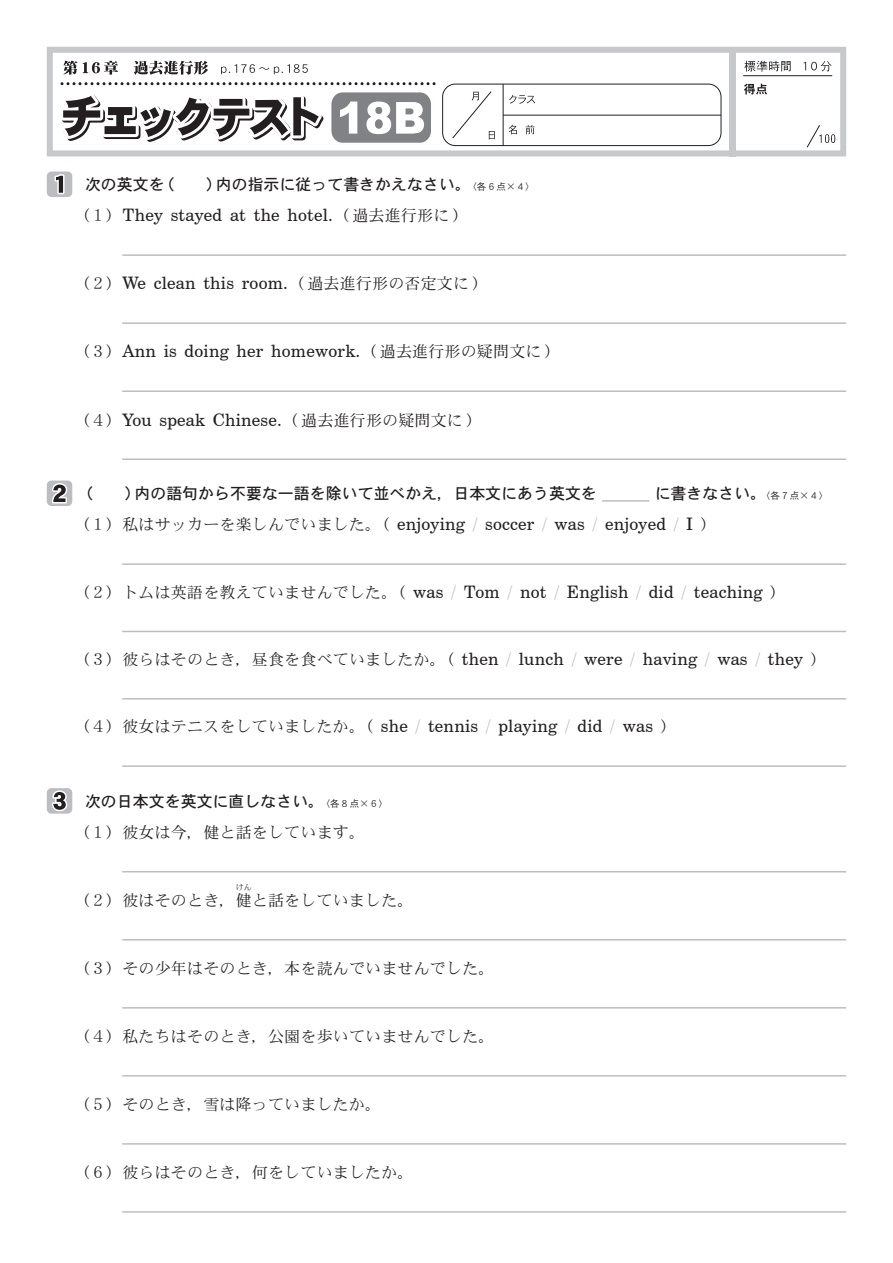
<style>
.page{position:relative;width:893px;height:1263px;background:#fff}
.page>*{position:absolute;margin:0;border:0;box-sizing:border-box;transform-origin:0 0}
.t1{font:17.25px "Century Schoolbook BT";letter-spacing:.015em;color:#231f20}
.t2{font:15.9px "DFHS Mincho Std W3";letter-spacing:.015em;color:#231f20}
.t3{font:15.9px "DFHS Gothic Std W5";color:#231f20}
.t4{font:9.6px "DFHS Gothic Std W3";color:#231f20}
.t5{font:7.95px "DFHS Mincho Std W3";color:#231f20}
.s1{font-family:"DFHS Gothic Std W3";font-size:9.6px}
.s2{font-family:"DFHS Mincho Std W3";font-size:15.9px}
.s3{color:#bcbdc0}
</style>
<div class="page">
<hr style="left:122px;top:871px;width:724px;height:1px;background:#bcbdc0">
<hr style="left:122px;top:939px;width:724px;height:1px;background:#bcbdc0">
<hr style="left:122px;top:1007px;width:724px;height:1px;background:#bcbdc0">
<hr style="left:122px;top:1075px;width:724px;height:1px;background:#bcbdc0">
<hr style="left:122px;top:1143px;width:724px;height:2px;background:#bcbdc0">
<hr style="left:122px;top:1211px;width:724px;height:2px;background:#bcbdc0">
<hr style="left:122px;top:254px;width:724px;height:2px;background:#bcbdc0">
<hr style="left:122px;top:322px;width:724px;height:2px;background:#bcbdc0">
<hr style="left:122px;top:390px;width:724px;height:2px;background:#bcbdc0">
<hr style="left:122px;top:458px;width:724px;height:2px;background:#bcbdc0">
<hr style="left:122px;top:563px;width:724px;height:2px;background:#bcbdc0">
<hr style="left:122px;top:631px;width:724px;height:1px;background:#bcbdc0">
<hr style="left:122px;top:698px;width:724px;height:1px;background:#bcbdc0">
<hr style="left:122px;top:765px;width:724px;height:2px;background:#bcbdc0">
<svg style="left:47px;top:47px;width:799px;height:109px"></svg>
<hr style="left:743px;top:75px;width:89px;height:1px;background:#231f20">
<div style="left:442px;top:84px;width:279px;height:62px;border:1px solid #231f20;border-radius:13px"></div>
<hr style="left:503px;top:84px;width:1px;height:62px;background:#231f20">
<svg style="left:452px;top:91px;width:43px;height:48px"></svg>
<hr style="left:503px;top:115px;width:218px;height:1px;background:#231f20">
<svg style="left:50px;top:82px;width:386px;height:66px"></svg>
<svg style="left:221px;top:64px;width:87px;height:10px"></svg>
<svg style="left:63px;top:61px;width:14px;height:14px"></svg>
<svg style="left:83px;top:61px;width:35px;height:14px"></svg>
<svg style="left:134px;top:61px;width:74px;height:14px"></svg>
<div style="left:47px;top:788px;width:25px;height:26px;background:#bcbdc0;border-radius:5px"></div>
<svg style="left:50px;top:788px;width:19px;height:24px"></svg>
<div style="left:47px;top:480px;width:25px;height:26px;background:#bcbdc0;border-radius:5px"></div>
<svg style="left:51px;top:483px;width:17px;height:21px"></svg>
<hr style="left:602px;top:500px;width:47px;height:2px;background:#bcbdc0">
<div style="left:47px;top:171px;width:25px;height:26px;background:#bcbdc0;border-radius:5px"></div>
<svg style="left:54px;top:174px;width:11px;height:21px"></svg>
<p class="t3" style="left:85px;top:176px;width:452px">次の英文を（　　）内の指示に従って書きかえなさい。<span class="s1">〈各６点×４〉</span></p>
<p class="t1" style="left:74px;top:205px;width:396px"><span class="s2">（１）</span>They stayed at the hotel.<span class="s2">（過去進行形に）</span></p>
<p class="t1" style="left:74px;top:273px;width:416px"><span class="s2">（２）</span>We clean this room.<span class="s2">（過去進行形の否定文に）</span></p>
<p class="t1" style="left:74px;top:341px;width:488px"><span class="s2">（３）</span>Ann is doing her homework.<span class="s2">（過去進行形の疑問文に）</span></p>
<p class="t1" style="left:74px;top:409px;width:410px"><span class="s2">（４）</span>You speak Chinese.<span class="s2">（過去進行形の疑問文に）</span></p>
<p class="t3" style="left:77px;top:485px;width:521px">（　　）内の語句から不要な一語を除いて並べかえ，日本文にあう英文を</p>
<p class="t3" style="left:655px;top:485px;width:175px">に書きなさい。<span class="s1">〈各７点×４〉</span></p>
<p class="t1" style="left:74px;top:514px;width:644px"><span class="s2">（１）私はサッカーを楽しんでいました。（</span> enjoying <span class="s3">/</span> soccer <span class="s3">/</span> was <span class="s3">/</span> enjoyed <span class="s3">/</span> I <span class="s2">）</span></p>
<p class="t1" style="left:74px;top:581px;width:714px"><span class="s2">（２）トムは英語を教えていませんでした。（</span> was <span class="s3">/</span> Tom <span class="s3">/</span> not <span class="s3">/</span> English <span class="s3">/</span> did <span class="s3">/</span> teaching <span class="s2">）</span></p>
<p class="t1" style="left:74px;top:648px;width:754px"><span class="s2">（３）彼らはそのとき，昼食を食べていましたか。（</span> then <span class="s3">/</span> lunch <span class="s3">/</span> were <span class="s3">/</span> having <span class="s3">/</span> was <span class="s3">/</span> they <span class="s2">）</span></p>
<p class="t1" style="left:74px;top:716px;width:604px"><span class="s2">（４）彼女はテニスをしていましたか。（</span> she <span class="s3">/</span> tennis <span class="s3">/</span> playing <span class="s3">/</span> did <span class="s3">/</span> was <span class="s2">）</span></p>
<p class="t3" style="left:85px;top:792px;width:241px">次の日本文を英文に直しなさい。</p>
<p class="t4" style="left:320px;top:798px;width:69px">〈各８点×６〉</p>
<p class="t2" style="left:74px;top:824px;width:293px">（１）彼女は今，健と話をしています。</p>
<p class="t5" style="left:236px;top:883px;width:18px">けん</p>
<p class="t2" style="left:74px;top:892px;width:341px">（２）彼はそのとき，健と話をしていました。</p>
<p class="t2" style="left:74px;top:960px;width:422px">（３）その少年はそのとき，本を読んでいませんでした。</p>
<p class="t2" style="left:74px;top:1028px;width:422px">（４）私たちはそのとき，公園を歩いていませんでした。</p>
<p class="t2" style="left:74px;top:1096px;width:309px">（５）そのとき，雪は降っていましたか。</p>
<p class="t2" style="left:74px;top:1164px;width:341px">（６）彼らはそのとき，何をしていましたか。</p>
</div>
